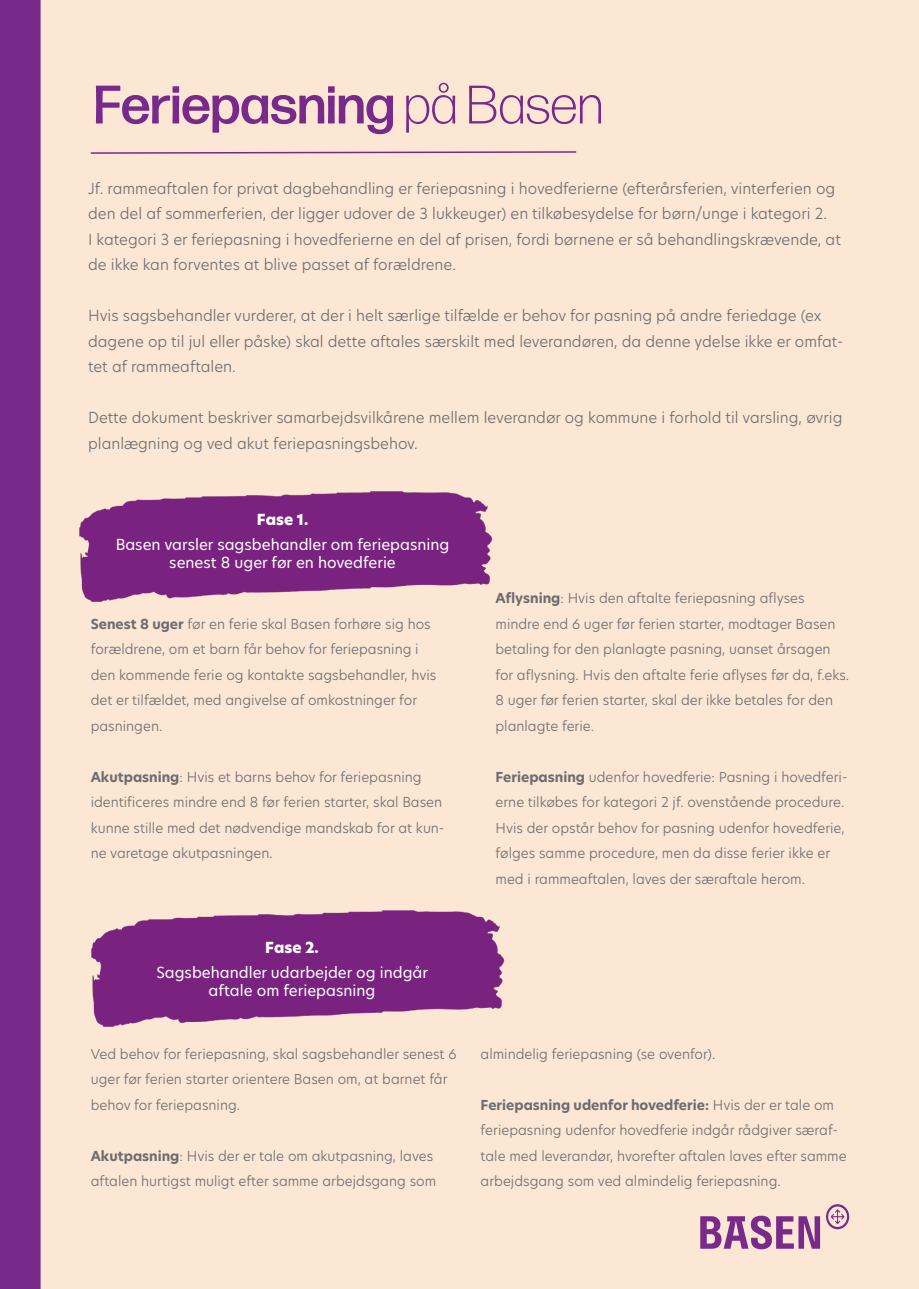
<style>
.page{position:relative;width:919px;height:1289px;background:#fff}
.page>*{position:absolute;margin:0;border:0;box-sizing:border-box;transform-origin:0 0}
.t1{font:500 54px "Forma DJR Deck";color:#782a8b}
.t2{font:300 15px/25.5px "New Hero";color:#6c6d70}
.t3{font:15px "New Hero";color:#fff}
.t4{font:800 15px "New Hero";color:#fff}
.t5{font:300 13.5px/25.5px "New Hero";color:#6c6d70}
.s1{font-weight:300}
.s2{font-weight:700}
</style>
<div class="page">
<div style="left:0;top:0;width:918px;height:1288px;background:#fce6d4"></div>
<div style="left:0;top:0;width:41px;height:1288px;background:#782a8b"></div>
<svg style="left:90px;top:151px;width:487px;height:3px"></svg>
<svg style="left:700px;top:1215px;width:120px;height:34px"></svg>
<svg style="left:826px;top:1204px;width:23px;height:25px"></svg>
<img style="left:79px;top:492px;width:413px;height:109px">
<img style="left:91px;top:910px;width:413px;height:116px">
<p class="t1" style="left:94px;top:71px;width:511px">Feriepasning <span class="s1">på Basen</span></p>
<p class="t2" style="left:88px;top:175px;width:748px">Jf. rammeaftalen for privat dagbehandling er feriepasning i hovedferierne (efterårsferien, vinterferien og den del af sommerferien, der ligger udover de 3 lukkeuger) en tilkøbesydelse for børn/unge i kategori 2.</p>
<p class="t2" style="left:88px;top:226px;width:754px">I kategori 3 er feriepasning i hovedferierne en del af prisen, fordi børnene er så behandlingskrævende, at de ikke kan forventes at blive passet af forældrene.</p>
<p class="t2" style="left:88px;top:302px;width:756px">Hvis sagsbehandler vurderer, at der i helt særlige tilfælde er behov for pasning på andre feriedage (ex dagene op til jul eller påske) skal dette aftales særskilt med leverandøren, da denne ydelse ikke er omfat&shy;tet af rammeaftalen.</p>
<p class="t2" style="left:88px;top:404px;width:755px">Dette dokument beskriver samarbejdsvilkårene mellem leverandør og kommune i forhold til varsling, øvrig planlægning og ved akut feriepasningsbehov.</p>
<p class="t4" style="left:257px;top:509px;width:53px">Fase 1.</p>
<p class="t3" style="left:116px;top:534px;width:335px">Basen varsler sagsbehandler om feriepasning</p>
<p class="t3" style="left:169px;top:552px;width:228px">senest 8 uger før en hovedferie</p>
<p class="t5" style="left:91px;top:611px;width:347px"><span class="s2">Senest 8 uger</span> før en ferie skal Basen forhøre sig hos forældrene, om et barn får behov for feriepasning i den kommende ferie og kontakte sagsbehandler, hvis det er tilfældet, med angivelse af omkostninger for pasningen.</p>
<p class="t5" style="left:91px;top:764px;width:355px"><span class="s2">Akutpasning</span>: Hvis et barns behov for feriepasning identificeres mindre end 8 før ferien starter, skal Basen kunne stille med det nødvendige mandskab for at kun&shy;ne varetage akutpasningen.</p>
<p class="t4" style="left:265px;top:936px;width:55px">Fase 2.</p>
<p class="t3" style="left:156px;top:962px;width:273px">Sagsbehandler udarbejder og indgår</p>
<p class="t3" style="left:209px;top:980px;width:168px">aftale om feriepasning</p>
<p class="t5" style="left:91px;top:1040px;width:367px">Ved behov for feriepasning, skal sagsbehandler senest 6 uger før ferien starter orientere Basen om, at barnet får behov for feriepasning.</p>
<p class="t5" style="left:91px;top:1142px;width:347px"><span class="s2">Akutpasning</span>: Hvis der er tale om akutpasning, laves aftalen hurtigst muligt efter samme arbejdsgang som</p>
<p class="t5" style="left:495px;top:585px;width:355px"><span class="s2">Aflysning</span>: Hvis den aftalte feriepasning aflyses mindre end 6 uger før ferien starter, modtager Basen betaling for den planlagte pasning, uanset årsagen for aflysning. Hvis den aftalte ferie aflyses før da, f.eks.<br>8 uger før ferien starter, skal der ikke betales for den planlagte ferie.</p>
<p class="t5" style="left:495px;top:764px;width:353px"><span class="s2">Feriepasning</span> udenfor hovedferie: Pasning i hovedferi&shy;erne tilkøbes for kategori 2 jf. ovenstående procedure.<br>Hvis der opstår behov for pasning udenfor hovedferie, følges samme procedure, men da disse ferier ikke er med i rammeaftalen, laves der særaftale herom.</p>
<p class="t5" style="left:480px;top:1040px;width:236px">almindelig feriepasning (se ovenfor).</p>
<p class="t5" style="left:480px;top:1091px;width:367px"><span class="s2">Feriepasning udenfor hovedferie:</span> Hvis der er tale om feriepasning udenfor hovedferie indgår rådgiver særaf&shy;tale med leverandør, hvorefter aftalen laves efter samme arbejdsgang som ved almindelig feriepasning.</p>
</div>
